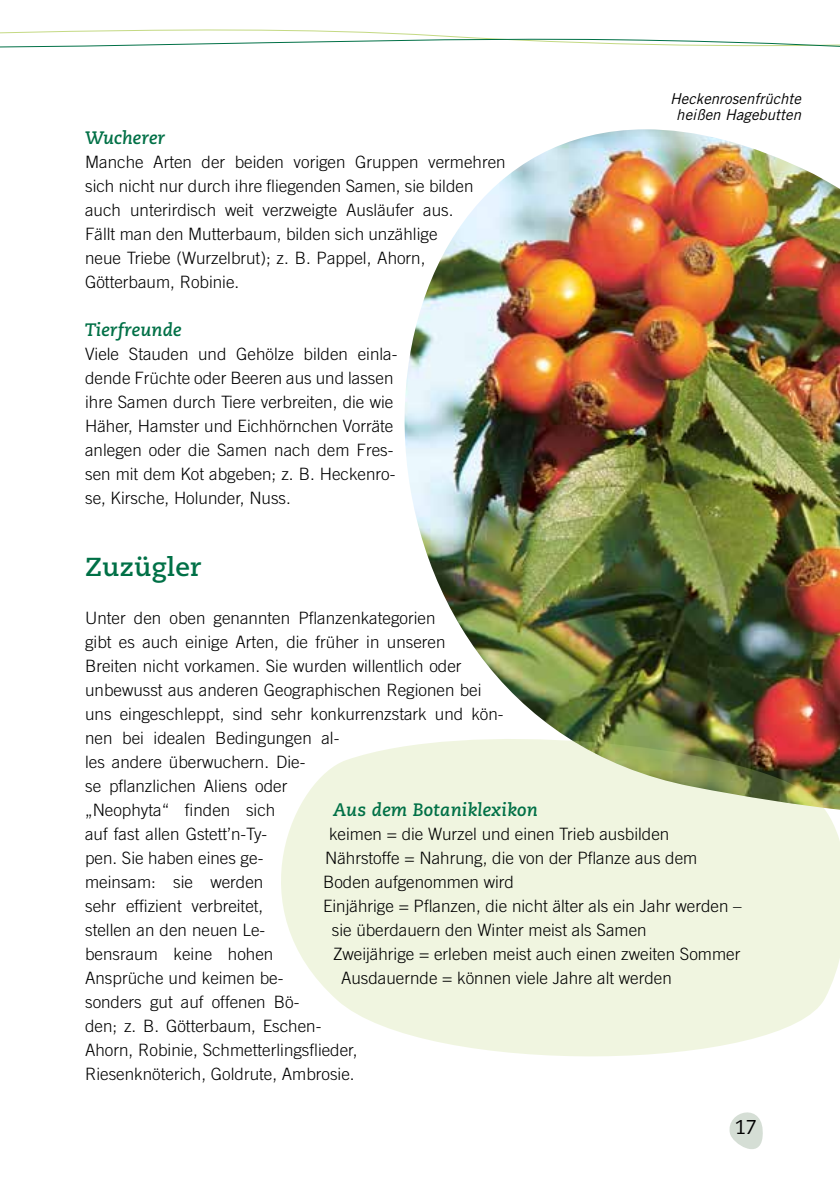
<style>
.page{position:relative;width:840px;height:1191px;background:#fff}
.page>*{position:absolute;margin:0;border:0;box-sizing:border-box;transform-origin:0 0}
.t1{font:700 26px "Caecilia LT Std";letter-spacing:.01em;color:#007046}
.t2{font:20px "Caecilia LT Std";color:#000}
.t3{font:italic 700 18px "Caecilia LT Std";letter-spacing:.01em;color:#007046}
.t4{font:300 17px/24px "Trade Gothic";color:#000}
.t5{font:italic 15px/16px "Trade Gothic";color:#000;text-align:center}
</style>
<div class="page">
<svg style="left:729px;top:1112px;width:34px;height:37px"></svg>
<svg style="left:0;top:29px;width:250px;height:19px"></svg>
<img style="left:404px;top:129px;width:435px;height:589px">
<svg style="left:281px;top:718px;width:558px;height:339px;background:#e7e9d4"></svg>
<p class="t3" style="left:85px;top:127px;width:82px">Wucherer</p>
<p class="t4" style="left:85px;top:150px;width:422px">Manche Arten der beiden vorigen Gruppen vermehren sich nicht nur durch ihre fliegenden Samen, sie bilden auch unterirdisch weit verzweigte Ausläufer aus.<br>Fällt man den Mutterbaum, bilden sich unzählige<br>neue Triebe (Wurzelbrut); z. B. Pappel, Ahorn, Götterbaum, Robinie.</p>
<p class="t3" style="left:85px;top:319px;width:98px">Tierfreunde</p>
<p class="t4" style="left:85px;top:342px;width:314px">Viele Stauden und Gehölze bilden einla&shy;dende Früchte oder Beeren aus und lassen ihre Samen durch Tiere verbreiten, die wie Häher, Hamster und Eichhörnchen Vorräte anlegen oder die Samen nach dem Fres&shy;sen mit dem Kot abgeben; z. B. Heckenro&shy;se, Kirsche, Holunder, Nuss.</p>
<p class="t5" style="left:669px;top:90px;width:132px">Heckenrosenfrüchte heißen Hagebutten</p>
<h1 class="t1" style="left:85px;top:552px;width:117px">Zuzügler</h1>
<p class="t4" style="left:85px;top:606px;width:419px">Unter den oben genannten Pflanzenkategorien<br>gibt es auch einige Arten, die früher in unseren<br>Breiten nicht vorkamen. Sie wurden willentlich oder unbewusst aus anderen Geographischen Regionen bei uns eingeschleppt, sind sehr konkurrenzstark und kön&shy;nen bei idealen Bedingungen al-<br>les andere überwuchern. Die-<br>se pflanzlichen Aliens oder<br>„Neophyta“ finden sich<br>auf fast allen Gstett’n-Ty-<br>pen. Sie haben eines ge-<br>meinsam: sie werden<br>sehr effizient verbreitet,<br>stellen an den neuen Le-<br>bensraum keine hohen<br>Ansprüche und keimen be-<br>sonders gut auf offenen Bö-<br>den; z. B. Götterbaum, Eschen-<br>Ahorn, Robinie, Schmetterlingsflieder,<br>Riesenknöterich, Goldrute, Ambrosie.</p>
<p class="t3" style="left:333px;top:799px;width:206px">Aus dem Botaniklexikon</p>
<p class="t4" style="left:329px;top:822px;width:341px">keimen = die Wurzel und einen Trieb ausbilden</p>
<p class="t4" style="left:325px;top:846px;width:373px">Nährstoffe = Nahrung, die von der Pflanze aus dem</p>
<p class="t4" style="left:323px;top:870px;width:192px">Boden aufgenommen wird</p>
<p class="t4" style="left:323px;top:894px;width:420px">Einjährige = Pflanzen, die nicht älter als ein Jahr werden –</p>
<p class="t4" style="left:331px;top:918px;width:316px">sie überdauern den Winter meist als Samen</p>
<p class="t4" style="left:333px;top:942px;width:408px">Zweijährige = erleben meist auch einen zweiten Sommer</p>
<p class="t4" style="left:341px;top:966px;width:332px">Ausdauernde = können viele Jahre alt werden</p>
<p class="t2" style="left:734px;top:1115px;width:24px">17</p>
</div>
